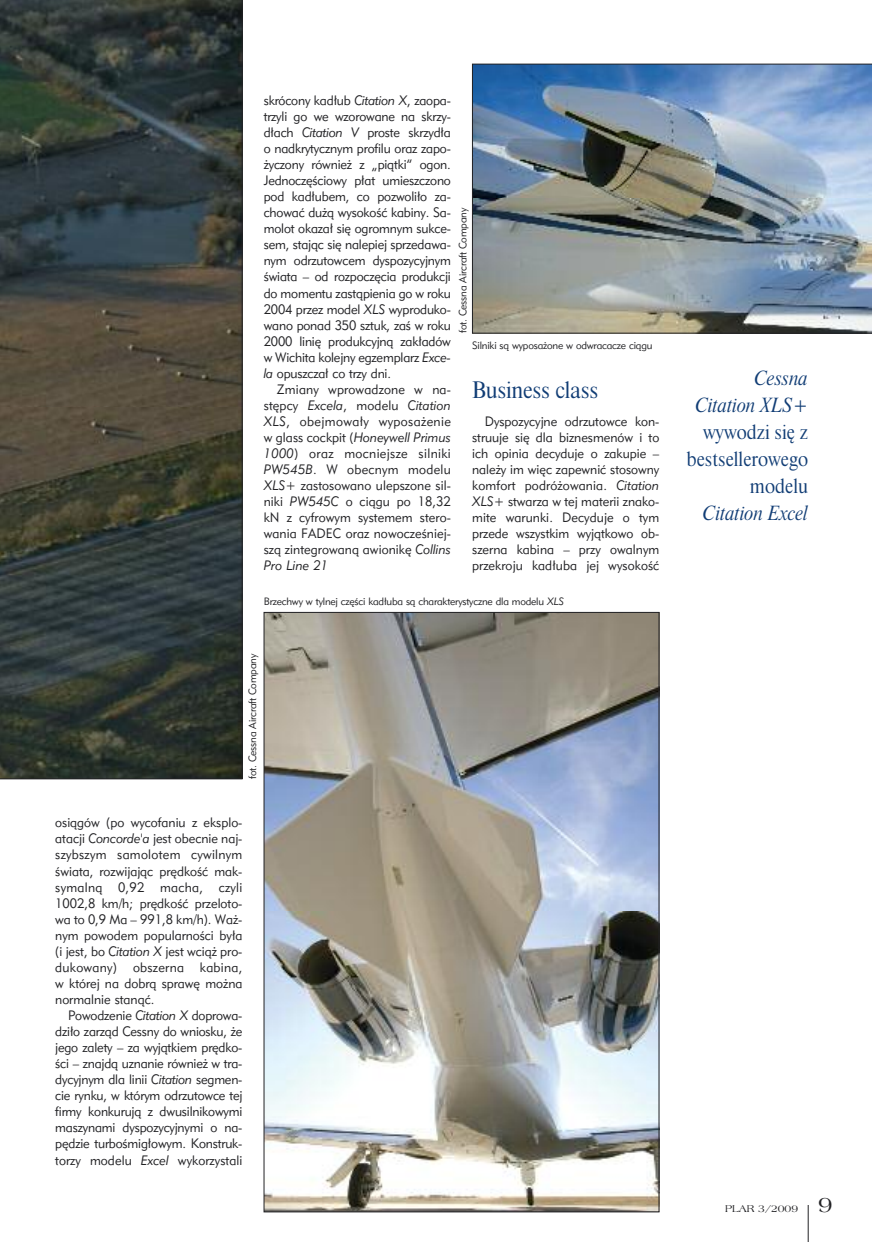
<style>
.page{position:relative;width:872px;height:1242px;background:#fff}
.page>*{position:absolute;margin:0;border:0;box-sizing:border-box;transform-origin:0 0}
.t1{font:22.5px "Dutch 801 Hd EU";letter-spacing:-.015em;color:#113d75}
.t2{font:19.5px/27px "Dutch 801 Hd EU";color:#113d75;text-align:right;scale:.95 1}
.t3{font:italic 19.5px/27px "Dutch 801 Hd EU";color:#113d75;text-align:right;scale:.95 1}
.t4{font:13.5px/16px "Geometric 415 Lt EU";letter-spacing:.005em;color:#222225;text-align:justify;scale:.95 1}
.t5{font:10.5px "Geometric 415 Lt EU";letter-spacing:-.015em;color:#222225}
.t6{font:10.5px "Americana EU";color:#222225}
.s1{font-style:italic}
.s2{font-family:"Geometric 415 Lt EU Italic OTF"}
.s3{font-size:22.5px}
</style>
<div class="page">
<hr style="left:808px;top:1205px;width:1px;height:37px;background:#222225">
<img style="left:472px;top:64px;width:400px;height:269px">
<svg style="left:0;top:0;width:242px;height:779px;background:#3a3f39"></svg>
<img style="left:266px;top:614px;width:391px;height:596px">
<p class="t4" style="left:264px;top:92px;width:198px">skrócony kadłub <span class="s1">Citation X</span>, zaopa&shy;trzyli go we wzorowane na skrzy&shy;dłach <span class="s1">Citation V</span> proste skrzydła o nadkrytycznym profilu oraz zapo&shy;życzony również z „piątki” ogon.<br>Jednoczęściowy płat umieszczono pod kadłubem, co pozwoliło za&shy;chować dużą wysokość kabiny. Sa&shy;molot okazał się ogromnym sukce&shy;sem, stając się nalepiej sprzedawa&shy;nym odrzutowcem dyspozycyjnym świata – od rozpoczęcia produkcji do momentu zastąpienia go w roku 2004 przez model <span class="s1">XLS</span> wyproduko&shy;wano ponad 350 sztuk, zaś w roku 2000 linię produkcyjną zakładów w Wichita kolejny egzemplarz <span class="s1">Exce&shy;la</span> opuszczał co trzy dni.</p>
<p class="t4" style="left:264px;top:381px;width:198px;text-indent:13px">Zmiany wprowadzone w na&shy;stępcy <span class="s1">Excela</span>, modelu <span class="s1">Citation XLS</span>, obejmowały wyposażenie w glass cockpit (<span class="s1">Honeywell Primus 1000</span>) oraz mocniejsze silniki <span class="s1">PW545B</span>. W obecnym modelu <span class="s1">XLS+</span> zastosowano ulepszone sil&shy;niki <span class="s1">PW545C</span> o ciągu po 18,32 kN z cyfrowym systemem stero&shy;wania FADEC oraz nowocześniej&shy;szą zintegrowaną awionikę <span class="s1">Collins Pro Line 21</span></p>
<p class="t5" style="left:456px;top:333px;width:127px;rotate:-90deg">fot. Cessna Aircraft Company</p>
<p class="t5" style="left:472px;top:338px;width:182px">Silniki są wyposażone w odwracacze ciągu</p>
<h1 class="t1" style="left:472px;top:377px;width:128px">Business class</h1>
<p class="t4" style="left:472px;top:413px;width:198px;text-indent:13px">Dyspozycyjne odrzutowce kon&shy;struuje się dla biznesmenów i to ich opinia decyduje o zakupie – należy im więc zapewnić stosowny komfort podróżowania. <span class="s1">Citation XLS+</span> stwarza w tej materii znako&shy;mite warunki. Decyduje o tym przede wszystkim wyjątkowo ob&shy;szerna kabina – przy owalnym przekroju kadłuba jej wysokość</p>
<p class="t5" style="left:264px;top:595px;width:302px">Brzechwy w tylnej części kadłuba są charakterystyczne dla modelu <span class="s2">XLS</span></p>
<p class="t5" style="left:246px;top:779px;width:127px;rotate:-90deg">fot. Cessna Aircraft Company</p>
<p class="t4" style="left:55px;top:814px;width:198px">osiągów (po wycofaniu z eksplo&shy;atacji <span class="s1">Concorde'a</span> jest obecnie naj&shy;szybszym samolotem cywilnym świata, rozwijając prędkość mak&shy;symalną 0,92 macha, czyli 1002,8 km/h; prędkość przeloto&shy;wa to 0,9 Ma – 991,8 km/h). Waż&shy;nym powodem popularności była (i jest, bo <span class="s1">Citation X</span> jest wciąż pro&shy;dukowany) obszerna kabina, w której na dobrą sprawę można normalnie stanąć.</p>
<p class="t4" style="left:55px;top:1007px;width:198px;text-indent:13px">Powodzenie <span class="s1">Citation X</span> doprowa&shy;dziło zarząd Cessny do wniosku, że jego zalety – za wyjątkiem prędko&shy;ści – znajdą uznanie również w tra&shy;dycyjnym dla linii <span class="s1">Citation</span> segmen&shy;cie rynku, w którym odrzutowce tej firmy konkurują z dwusilnikowymi maszynami dyspozycyjnymi o na&shy;pędzie turbośmigłowym. Konstruk&shy;torzy modelu <span class="s1">Excel</span> wykorzystali</p>
<h2 class="t3" style="left:695px;top:364px;width:120px">Cessna<br>Citation XLS+</h2>
<h2 class="t2" style="left:687px;top:419px;width:129px">wywodzi się z bestsellerowego modelu</h2>
<h2 class="t3" style="left:703px;top:499px;width:112px">Citation Excel</h2>
<p class="t6" style="left:725px;top:1202px;width:109px">PLAR 3/2009 <span class="s3">9</span></p>
</div>
